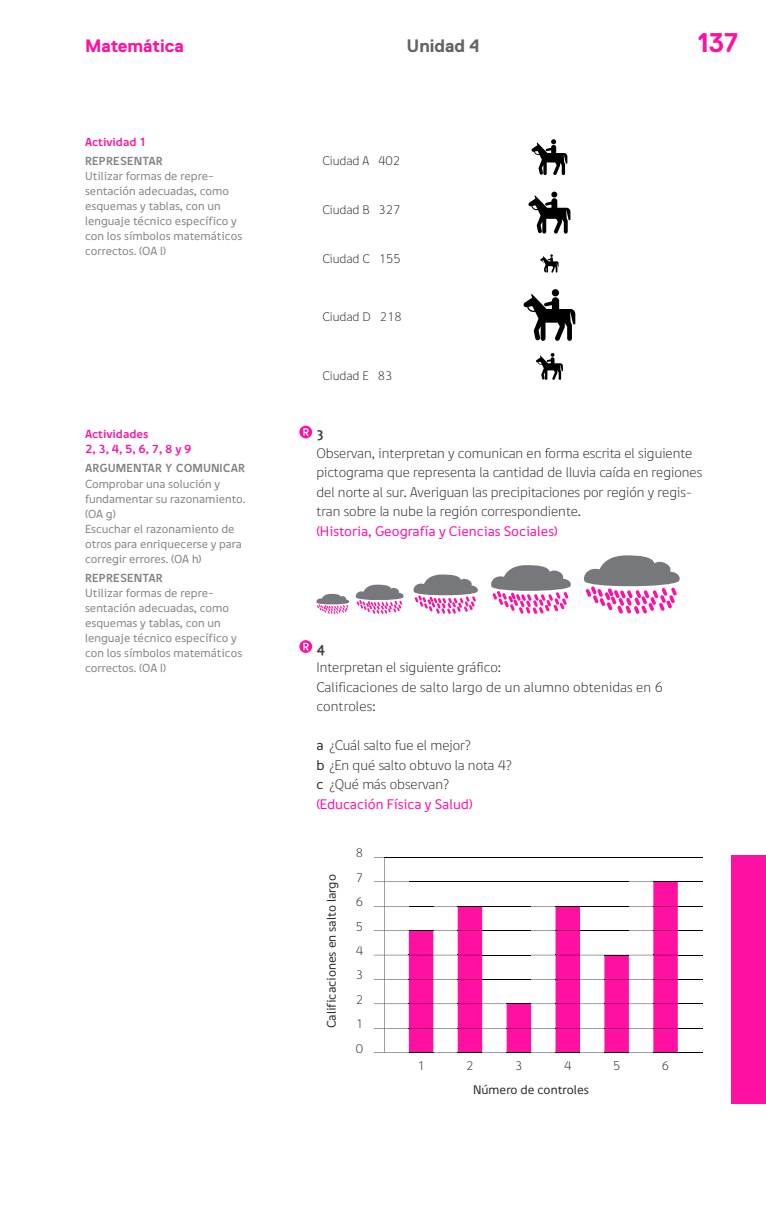
<style>
.page{position:relative;width:766px;height:1212px;background:#fff}
.page>*{position:absolute;margin:0;border:0;box-sizing:border-box;transform-origin:0 0}
.t1{font:700 27px "Replica Std";color:#ff10a3}
.t2{font:700 18px "Replica Std";color:#ff10a3}
.t3{font:700 18px "Replica Std";color:#636466}
.t4{font:14.25px/19.5px "Dignathin";color:#292829}
.t5{font:14.25px "Digna";color:#ff10a3}
.t6{font:700 14.25px "Digna SC";color:#414042}
.t7{font:12.75px/24.5px "Dignathin";color:#292829;text-align:justify}
.t8{font:12.75px "Digna";color:#292829}
.t9{font:12px/15px "Digna";color:#808285}
.t10{font:700 12px "Digna SC";color:#808285}
.t11{font:700 12px/15px "Digna";color:#ff10a3}
.s1{font-family:"Digna"}
</style>
<div class="page">
<div style="left:731px;top:855px;width:34px;height:248px;background:#ff10a3"></div>
<svg style="left:531px;top:139px;width:36px;height:36px"></svg>
<svg style="left:528px;top:192px;width:42px;height:42px"></svg>
<svg style="left:540px;top:254px;width:18px;height:19px"></svg>
<div style="left:551px;top:289px;width:8px;height:7px;background:#000;border-radius:50%"></div>
<svg style="left:523px;top:294px;width:52px;height:47px"></svg>
<svg style="left:536px;top:353px;width:26px;height:27px"></svg>
<svg style="left:299px;top:426px;width:13px;height:12px"></svg>
<svg style="left:303px;top:428px;width:5px;height:8px"></svg>
<svg style="left:316px;top:585px;width:88px;height:29px"></svg>
<svg style="left:413px;top:574px;width:65px;height:40px"></svg>
<svg style="left:491px;top:565px;width:80px;height:49px"></svg>
<svg style="left:584px;top:555px;width:96px;height:59px"></svg>
<svg style="left:299px;top:640px;width:13px;height:13px"></svg>
<svg style="left:303px;top:643px;width:5px;height:7px"></svg>
<svg style="left:373px;top:857px;width:329px;height:196px"></svg>
<h2 class="t2" style="left:85px;top:36px;width:100px">Matemática</h2>
<h2 class="t3" style="left:406px;top:36px;width:75px">Unidad 4</h2>
<h1 class="t1" style="left:697px;top:27px;width:42px">137</h1>
<p class="t11" style="left:85px;top:134px;width:63px">Actividad 1</p>
<p class="t10" style="left:85px;top:154px;width:79px">REPRESENTAR</p>
<p class="t9" style="left:85px;top:168px;width:158px">Utilizar formas de repre&shy;sentación adecuadas, como esquemas y tablas, con un lenguaje técnico específico y con los símbolos matemáticos correctos. (OA l)</p>
<p class="t11" style="left:85px;top:426px;width:108px">Actividades<br>2, 3, 4, 5, 6, 7, 8 y 9</p>
<p class="t10" style="left:85px;top:461px;width:162px">ARGUMENTAR Y COMUNICAR</p>
<p class="t9" style="left:85px;top:476px;width:162px">Comprobar una solución y fundamentar su razonamiento. (OA g)<br>Escuchar el razonamiento de otros para enriquecerse y para corregir errores. (OA h)</p>
<p class="t10" style="left:85px;top:570px;width:79px">REPRESENTAR</p>
<p class="t9" style="left:85px;top:585px;width:158px">Utilizar formas de repre&shy;sentación adecuadas, como esquemas y tablas, con un lenguaje técnico específico y con los símbolos matemáticos correctos. (OA l)</p>
<p class="t7" style="left:322px;top:149px;width:79px">Ciudad A 402</p>
<p class="t7" style="left:322px;top:198px;width:79px">Ciudad B 327</p>
<p class="t7" style="left:322px;top:246px;width:80px">Ciudad C 155</p>
<p class="t7" style="left:322px;top:305px;width:81px">Ciudad D 218</p>
<p class="t7" style="left:322px;top:363px;width:71px">Ciudad E 83</p>
<p class="t6" style="left:316px;top:424px;width:9px">3</p>
<p class="t4" style="left:316px;top:443px;width:387px">Observan, interpretan y comunican en forma escrita el siguiente pictograma que representa la cantidad de lluvia caída en regiones del norte al sur. Averiguan las precipitaciones por región y regis&shy;tran sobre la nube la región correspondiente.</p>
<p class="t5" style="left:316px;top:522px;width:243px">(Historia, Geografía y Ciencias Sociales)</p>
<p class="t6" style="left:316px;top:639px;width:10px">4</p>
<p class="t4" style="left:316px;top:658px;width:348px">Interpretan el siguiente gráfico:<br>Calificaciones de salto largo de un alumno obtenidas en 6 controles:</p>
<p class="t4" style="left:316px;top:736px;width:197px"><span class="s1">a</span> ¿Cuál salto fue el mejor?<br><span class="s1">b</span> ¿En qué salto obtuvo la nota 4? <span class="s1">c</span> ¿Qué más observan?</p>
<p class="t5" style="left:316px;top:795px;width:158px">(Educación Física y Salud)</p>
<p class="t8" style="left:323px;top:1028px;width:155px;rotate:-90deg">Calificaciones en salto largo</p>
<p class="t7" style="left:355px;top:841px;width:9px">8<br>7<br>6<br>5<br>4<br>3<br>2<br>1<br>0</p>
<p class="t7" style="left:417px;top:1053px;width:9px">1</p>
<p class="t7" style="left:466px;top:1053px;width:9px">2</p>
<p class="t7" style="left:515px;top:1053px;width:9px">3</p>
<p class="t7" style="left:564px;top:1053px;width:9px">4</p>
<p class="t7" style="left:612px;top:1053px;width:9px">5</p>
<p class="t7" style="left:661px;top:1053px;width:9px">6</p>
<p class="t8" style="left:473px;top:1082px;width:117px">Número de controles</p>
</div>
